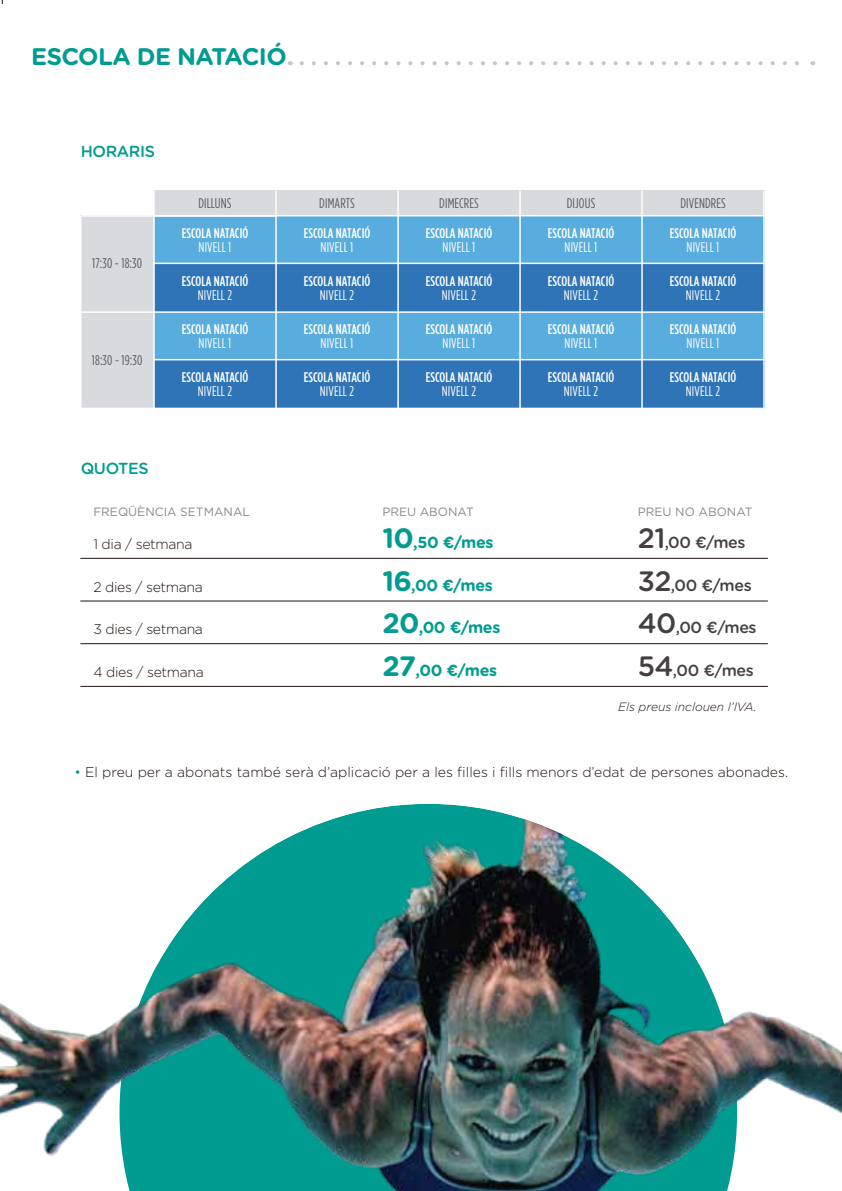
<style>
.page{position:relative;width:842px;height:1191px;background:#fff}
.page>*{position:absolute;margin:0;border:0;box-sizing:border-box;transform-origin:0 0}
.t1{font:700 24px "Gotham Rounded";letter-spacing:-.025em;color:#009c91}
.t2{font:500 16px "Gotham Rounded";letter-spacing:-.025em;color:#444041}
.t3{font:700 16px "Gotham Rounded";letter-spacing:-.025em;color:#009c91}
.t4{font:500 16px "Gotham Rounded";letter-spacing:-.025em;color:#009c91}
.t5{font:500 14px "Gotham Condensed";letter-spacing:.005em;color:#fff}
.t6{font:14px "Gotham Condensed";letter-spacing:.01em;color:#fff}
.t7{font:300 14px "Gotham";color:#201410}
.t8{font:14px "Gotham Condensed";letter-spacing:.01em;color:#5c5c5f}
.t9{font:300 14px "Gotham Rounded";letter-spacing:-.025em;color:#201410}
.t10{font:12px "Gotham";color:#89888d}
.t11{font:italic 300 12px "Gotham";color:#201410}
.s1{font-size:28px}
.s2{color:#009c91}
</style>
<div class="page">
<svg style="left:302px;top:61px;width:497px;height:4px"></svg>
<div style="left:154px;top:216px;width:122px;height:48px;background:#59acde"></div>
<div style="left:80px;top:216px;width:74px;height:96px;background:#d8dadd"></div>
<div style="left:154px;top:264px;width:122px;height:48px;background:#2e74b6"></div>
<div style="left:154px;top:191px;width:611px;height:25px;background:#d8dadd"></div>
<hr style="left:81px;top:215px;width:684px;height:2px;background:#fff">
<div style="left:276px;top:216px;width:122px;height:48px;background:#59acde"></div>
<div style="left:276px;top:264px;width:122px;height:48px;background:#2e74b6"></div>
<div style="left:398px;top:216px;width:122px;height:48px;background:#59acde"></div>
<div style="left:398px;top:264px;width:122px;height:48px;background:#2e74b6"></div>
<div style="left:520px;top:216px;width:122px;height:48px;background:#59acde"></div>
<div style="left:520px;top:264px;width:122px;height:48px;background:#2e74b6"></div>
<div style="left:642px;top:216px;width:122px;height:48px;background:#59acde"></div>
<div style="left:642px;top:264px;width:122px;height:48px;background:#2e74b6"></div>
<hr style="left:153px;top:263px;width:612px;height:1px;background:#fff">
<div style="left:154px;top:312px;width:122px;height:48px;background:#59acde"></div>
<div style="left:80px;top:312px;width:74px;height:96px;background:#d8dadd"></div>
<div style="left:154px;top:360px;width:122px;height:48px;background:#2e74b6"></div>
<div style="left:276px;top:312px;width:122px;height:48px;background:#59acde"></div>
<div style="left:276px;top:360px;width:122px;height:48px;background:#2e74b6"></div>
<div style="left:398px;top:312px;width:122px;height:48px;background:#59acde"></div>
<div style="left:398px;top:360px;width:122px;height:48px;background:#2e74b6"></div>
<div style="left:520px;top:312px;width:122px;height:48px;background:#59acde"></div>
<div style="left:520px;top:360px;width:122px;height:48px;background:#2e74b6"></div>
<div style="left:642px;top:312px;width:122px;height:48px;background:#59acde"></div>
<div style="left:642px;top:360px;width:122px;height:48px;background:#2e74b6"></div>
<hr style="left:153px;top:359px;width:612px;height:1px;background:#fff">
<hr style="left:153px;top:191px;width:2px;height:217px;background:#fff">
<hr style="left:80px;top:216px;width:1px;height:192px;background:#fff">
<hr style="left:275px;top:191px;width:2px;height:217px;background:#fff">
<hr style="left:397px;top:191px;width:2px;height:217px;background:#fff">
<hr style="left:519px;top:191px;width:2px;height:217px;background:#fff">
<hr style="left:641px;top:191px;width:2px;height:217px;background:#fff">
<hr style="left:763px;top:191px;width:2px;height:217px;background:#fff">
<hr style="left:80px;top:558px;width:688px;height:1px;background:#201410">
<hr style="left:80px;top:600px;width:688px;height:1px;background:#201410">
<hr style="left:80px;top:643px;width:688px;height:1px;background:#201410">
<hr style="left:80px;top:686px;width:688px;height:1px;background:#201410">
<hr style="left:80px;top:311px;width:684px;height:2px;background:#fff">
<img style="left:0;top:804px;width:842px;height:387px">
<h1 class="t1" style="left:31px;top:39px;width:257px">ESCOLA DE NATACIÓ</h1>
<p class="t4" style="left:81px;top:140px;width:76px">HORARIS</p>
<p class="t8" style="left:92px;top:255px;width:51px">17:30 - 18:30</p>
<p class="t8" style="left:92px;top:352px;width:52px">18:30 - 19:30</p>
<p class="t4" style="left:81px;top:456px;width:70px">QUOTES</p>
<p class="t8" style="left:198px;top:195px;width:35px">DILLUNS</p>
<p class="t8" style="left:319px;top:195px;width:37px">DIMARTS</p>
<p class="t8" style="left:439px;top:195px;width:41px">DIMECRES</p>
<p class="t8" style="left:567px;top:195px;width:30px">DIJOUS</p>
<p class="t8" style="left:680px;top:195px;width:47px">DIVENDRES</p>
<p class="t5" style="left:182px;top:225px;width:68px">ESCOLA NATACIÓ</p>
<p class="t6" style="left:199px;top:239px;width:34px">NIVELL 1</p>
<p class="t5" style="left:304px;top:225px;width:68px">ESCOLA NATACIÓ</p>
<p class="t6" style="left:321px;top:239px;width:34px">NIVELL 1</p>
<p class="t5" style="left:426px;top:225px;width:68px">ESCOLA NATACIÓ</p>
<p class="t6" style="left:443px;top:239px;width:34px">NIVELL 1</p>
<p class="t5" style="left:548px;top:225px;width:68px">ESCOLA NATACIÓ</p>
<p class="t6" style="left:565px;top:239px;width:34px">NIVELL 1</p>
<p class="t5" style="left:670px;top:225px;width:68px">ESCOLA NATACIÓ</p>
<p class="t6" style="left:687px;top:239px;width:34px">NIVELL 1</p>
<p class="t5" style="left:182px;top:272px;width:68px">ESCOLA NATACIÓ</p>
<p class="t6" style="left:198px;top:287px;width:36px">NIVELL 2</p>
<p class="t5" style="left:304px;top:272px;width:68px">ESCOLA NATACIÓ</p>
<p class="t6" style="left:320px;top:287px;width:36px">NIVELL 2</p>
<p class="t5" style="left:426px;top:272px;width:68px">ESCOLA NATACIÓ</p>
<p class="t6" style="left:442px;top:287px;width:36px">NIVELL 2</p>
<p class="t5" style="left:548px;top:272px;width:68px">ESCOLA NATACIÓ</p>
<p class="t6" style="left:564px;top:287px;width:36px">NIVELL 2</p>
<p class="t5" style="left:670px;top:272px;width:68px">ESCOLA NATACIÓ</p>
<p class="t6" style="left:686px;top:287px;width:36px">NIVELL 2</p>
<p class="t5" style="left:182px;top:321px;width:68px">ESCOLA NATACIÓ</p>
<p class="t6" style="left:199px;top:335px;width:34px">NIVELL 1</p>
<p class="t5" style="left:304px;top:321px;width:68px">ESCOLA NATACIÓ</p>
<p class="t6" style="left:321px;top:335px;width:34px">NIVELL 1</p>
<p class="t5" style="left:426px;top:321px;width:68px">ESCOLA NATACIÓ</p>
<p class="t6" style="left:443px;top:335px;width:34px">NIVELL 1</p>
<p class="t5" style="left:548px;top:321px;width:68px">ESCOLA NATACIÓ</p>
<p class="t6" style="left:565px;top:335px;width:34px">NIVELL 1</p>
<p class="t5" style="left:670px;top:321px;width:68px">ESCOLA NATACIÓ</p>
<p class="t6" style="left:687px;top:335px;width:34px">NIVELL 1</p>
<p class="t5" style="left:182px;top:369px;width:68px">ESCOLA NATACIÓ</p>
<p class="t6" style="left:198px;top:383px;width:36px">NIVELL 2</p>
<p class="t5" style="left:304px;top:369px;width:68px">ESCOLA NATACIÓ</p>
<p class="t6" style="left:320px;top:383px;width:36px">NIVELL 2</p>
<p class="t5" style="left:426px;top:369px;width:68px">ESCOLA NATACIÓ</p>
<p class="t6" style="left:442px;top:383px;width:36px">NIVELL 2</p>
<p class="t5" style="left:548px;top:369px;width:68px">ESCOLA NATACIÓ</p>
<p class="t6" style="left:564px;top:383px;width:36px">NIVELL 2</p>
<p class="t5" style="left:670px;top:369px;width:68px">ESCOLA NATACIÓ</p>
<p class="t6" style="left:686px;top:383px;width:36px">NIVELL 2</p>
<p class="t10" style="left:93px;top:504px;width:158px">FREQÜÈNCIA SETMANAL</p>
<p class="t10" style="left:382px;top:504px;width:93px">PREU ABONAT</p>
<p class="t10" style="left:638px;top:504px;width:116px">PREU NO ABONAT</p>
<p class="t2" style="left:638px;top:531px;width:109px"><span class="s1">21</span>,00 €/mes</p>
<p class="t2" style="left:638px;top:573px;width:115px"><span class="s1">32</span>,00 €/mes</p>
<p class="t2" style="left:638px;top:616px;width:120px"><span class="s1">40</span>,00 €/mes</p>
<p class="t2" style="left:638px;top:659px;width:117px"><span class="s1">54</span>,00 €/mes</p>
<p class="t3" style="left:382px;top:530px;width:113px"><span class="s1">10</span>,50 €/mes</p>
<p class="t3" style="left:382px;top:573px;width:112px"><span class="s1">16</span>,00 €/mes</p>
<p class="t3" style="left:382px;top:616px;width:120px"><span class="s1">20</span>,00 €/mes</p>
<p class="t3" style="left:382px;top:658px;width:116px"><span class="s1">27</span>,00 €/mes</p>
<p class="t9" style="left:93px;top:534px;width:101px">1 dia / setmana</p>
<p class="t9" style="left:93px;top:577px;width:111px">2 dies / setmana</p>
<p class="t9" style="left:93px;top:620px;width:111px">3 dies / setmana</p>
<p class="t9" style="left:93px;top:662px;width:112px">4 dies / setmana</p>
<p class="t11" style="left:618px;top:699px;width:140px">Els preus inclouen l’IVA.</p>
<p class="t7" style="left:74px;top:763px;width:715px"><span class="s2">•</span> El preu per a abonats també serà d’aplicació per a les filles i fills menors d’edat de persones abonades.</p>
</div>
